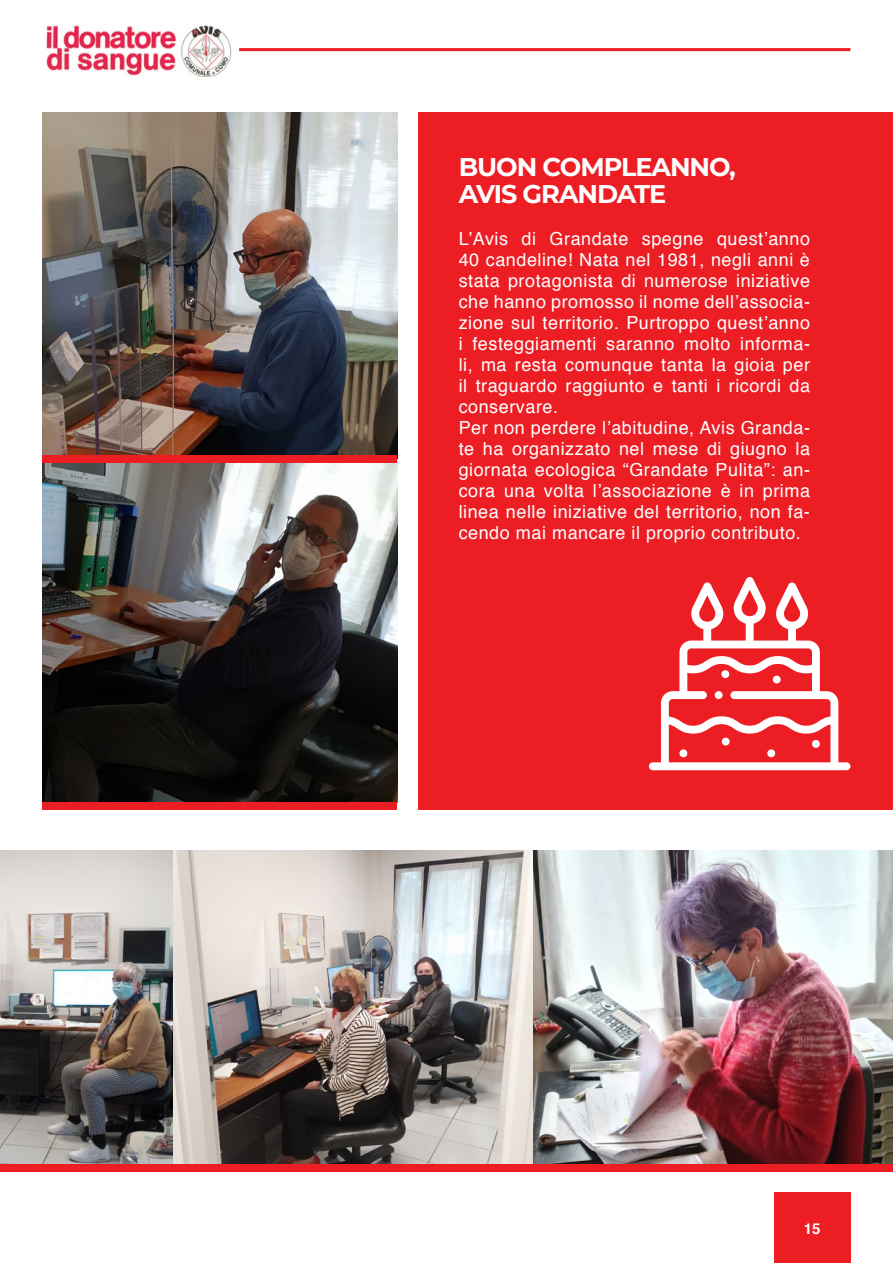
<style>
.page{position:relative;width:893px;height:1263px;background:#fff}
.page>*{position:absolute;margin:0;border:0;box-sizing:border-box;transform-origin:0 0}
.t1{font:700 25.5px/27px "Montserrat";letter-spacing:-.04em;color:#fff}
.t2{font:18px/21px "Helvetica";letter-spacing:.03em;color:#fff}
.t3{font:700 15px "Helvetica";color:#fff}
</style>
<div class="page">
<img style="left:45px;top:26px;width:187px;height:50px">
<hr style="left:239px;top:48px;width:611px;height:3px;background:#ed1d24">
<div style="left:774px;top:1193px;width:76px;height:70px;background:#ed1d24"></div>
<img style="left:43px;top:113px;width:354px;height:342px">
<img style="left:0;top:850px;width:893px;height:314px">
<div style="left:0;top:1164px;width:174px;height:7px;background:#ed1d24"></div>
<div style="left:174px;top:1164px;width:359px;height:7px;background:#ed1d24"></div>
<div style="left:533px;top:1164px;width:360px;height:8px;background:#ed1d24"></div>
<div style="left:418px;top:113px;width:475px;height:697px;background:#ed1d24"></div>
<svg style="left:649px;top:577px;width:201px;height:193px"></svg>
<img style="left:43px;top:463px;width:354px;height:339px">
<div style="left:43px;top:802px;width:354px;height:8px;background:#ed1d24"></div>
<div style="left:43px;top:455px;width:354px;height:8px;background:#ed1d24"></div>
<h1 class="t1" style="left:459px;top:152px;width:279px">BUON COMPLEANNO,<br>AVIS GRANDATE</h1>
<p class="t2" style="left:459px;top:228px;width:353px">L’Avis di Grandate spegne quest’anno 40 candeline! Nata nel 1981, negli anni è stata protagonista di numerose iniziative che hanno promosso il nome dell’associa&shy;zione sul territorio. Purtroppo quest’anno i festeggiamenti saranno molto informa&shy;li, ma resta comunque tanta la gioia per il traguardo raggiunto e tanti i ricordi da conservare.<br>Per non perdere l’abitudine, Avis Granda&shy;te ha organizzato nel mese di giugno la giornata ecologica “Grandate Pulita”: an&shy;cora una volta l’associazione è in prima linea nelle iniziative del territorio, non fa&shy;cendo mai mancare il proprio contributo.</p>
<p class="t3" style="left:804px;top:1217px;width:18px">15</p>
</div>
